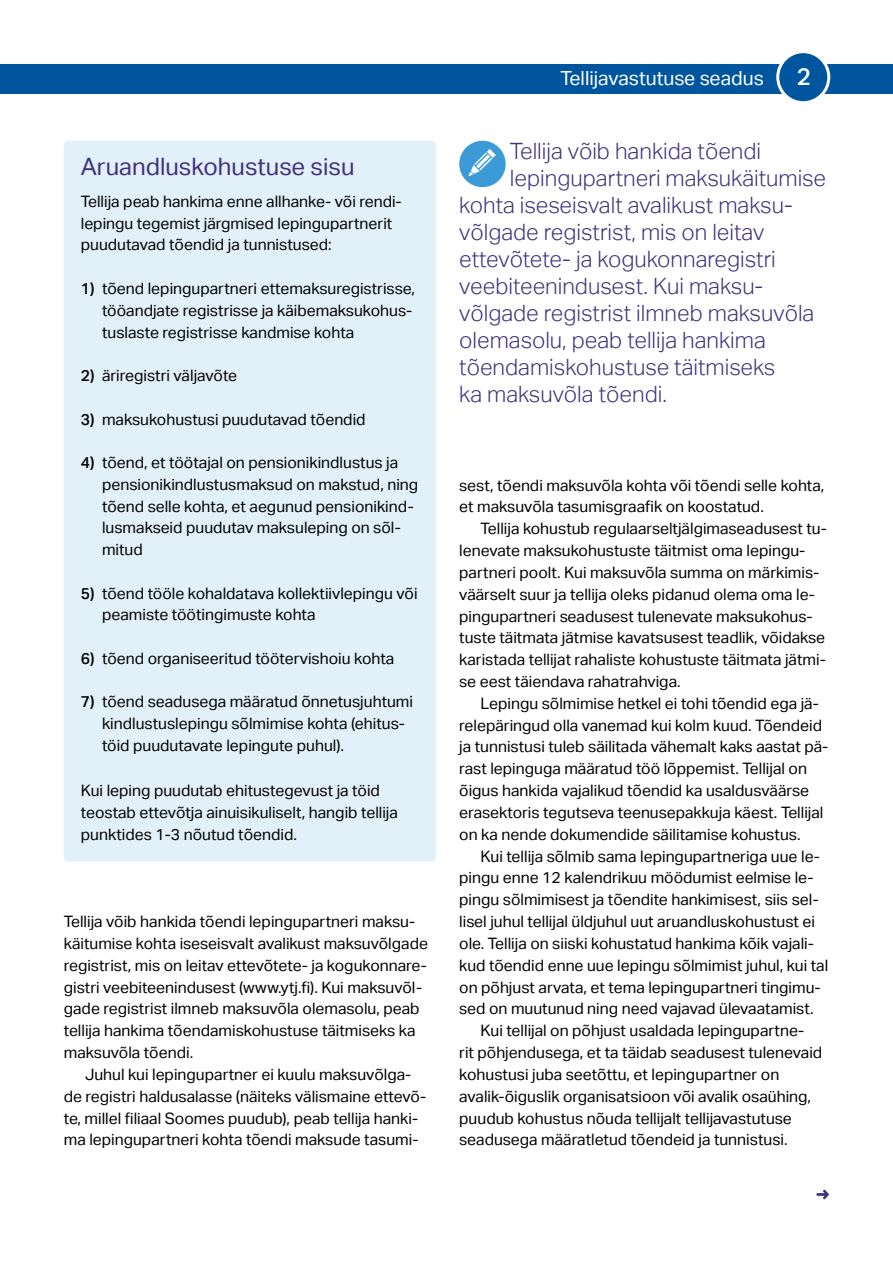
<style>
.page{position:relative;width:893px;height:1263px;background:#fff}
.page>*{position:absolute;margin:0;border:0;box-sizing:border-box;transform-origin:0 0}
.Väliotsikko{font:24px "Aktiv Grotesk";color:#41317e}
.t1{font:500 24px "Aktiv Grotesk";color:#fff}
.t2{font:300 22.5px "Aktiv Grotesk";color:#41317e}
.t3{font:19.5px "Aktiv Grotesk";color:#fff}
.Leipis{font:15.75px/21.8px "Aktiv Grotesk";color:#000}
.Alkuleipis{font:15.75px/21.8px "Aktiv Grotesk";color:#000}
.s1{font-weight:500}
</style>
<div class="page">
<div style="left:0;top:64px;width:893px;height:29px;background:#00559f"></div>
<div style="left:778px;top:52px;width:51px;height:51px;background:#00559f;border-radius:50%"></div>
<div style="left:776px;top:50px;width:54px;height:54px;border:3px solid #fff;border-radius:50%"></div>
<div style="left:459px;top:141px;width:47px;height:46px;background:#3c9bd6;border-radius:50%"></div>
<div style="left:64px;top:141px;width:372px;height:721px;background:#e2f0f9;border-radius:4px"></div>
<svg style="left:816px;top:1190px;width:13px;height:9px"></svg>
<h3 class="Väliotsikko" style="left:81px;top:153px;width:275px">Aruandluskohustuse sisu</h3>
<p class="Alkuleipis" style="left:81px;top:190px;width:321px">Tellija peab hankima enne allhanke- või rendi&shy;lepingu tegemist järgmised lepingupartnerit puudutavad tõendid ja tunnistused:</p>
<p class="Leipis" style="left:102px;top:278px;width:314px;text-indent:-21px"><span class="s1">1)</span> tõend lepingupartneri ettemaksuregistrisse, tööandjate registrisse ja käibemaksukohus&shy;tuslaste registrisse kandmise kohta</p>
<p class="Leipis" style="left:81px;top:365px;width:158px"><span class="s1">2)</span> äriregistri väljavõte</p>
<p class="Leipis" style="left:81px;top:408px;width:286px"><span class="s1">3)</span> maksukohustusi puudutavad tõendid</p>
<p class="Leipis" style="left:102px;top:452px;width:318px;text-indent:-21px"><span class="s1">4)</span> tõend, et töötajal on pensionikindlustus ja pensionikindlustusmaksud on makstud, ning tõend selle kohta, et aegunud pensionikind&shy;lusmakseid puudutav maksuleping on sõl&shy;mitud</p>
<p class="Leipis" style="left:102px;top:582px;width:317px;text-indent:-21px"><span class="s1">5)</span> tõend tööle kohaldatava kollektiivlepingu või peamiste töötingimuste kohta</p>
<p class="Leipis" style="left:81px;top:647px;width:315px"><span class="s1">6)</span> tõend organiseeritud töötervishoiu kohta</p>
<p class="Leipis" style="left:102px;top:691px;width:312px;text-indent:-21px"><span class="s1">7)</span> tõend seadusega määratud õnnetusjuhtumi kindlustuslepingu sõlmimise kohta (ehitus&shy;töid puudutavate lepingute puhul).</p>
<p class="Alkuleipis" style="left:81px;top:780px;width:319px">Kui leping puudutab ehitustegevust ja töid teostab ettevõtja ainuisikuliselt, hangib tellija punktides 1-3 nõutud tõendid.</p>
<p class="Alkuleipis" style="left:64px;top:911px;width:366px">Tellija võib hankida tõendi lepingupartneri maksu&shy;käitumise kohta iseseisvalt avalikust maksuvõlgade registrist, mis on leitav ettevõtete- ja kogukonnare&shy;gistri veebiteenindusest (www.ytj.fi). Kui maksuvõl&shy;gade registrist ilmneb maksuvõla olemasolu, peab tellija hankima tõendamiskohustuse täitmiseks ka maksuvõla tõendi.</p>
<p class="Leipis" style="left:64px;top:1063px;width:364px;text-align:center">Juhul kui lepingupartner ei kuulu maksuvõlga-<br>de registri haldusalasse (näiteks välismaine ettevõ&shy;te, millel filiaal Soomes puudub), peab tellija hanki&shy;ma lepingupartneri kohta tõendi maksude tasumi-</p>
<p class="t3" style="left:560px;top:67px;width:205px">Tellijavastutuse seadus</p>
<h1 class="t1" style="left:797px;top:63px;width:16px">2</h1>
<h2 class="t2" style="left:510px;top:138px;width:253px">Tellija võib hankida tõendi</h2>
<h2 class="t2" style="left:510px;top:165px;width:318px">lepingupartneri maksukäitumise</h2>
<h2 class="t2" style="left:459px;top:192px;width:333px">kohta iseseisvalt avalikust maksu-</h2>
<h2 class="t2" style="left:459px;top:219px;width:307px">võlgade registrist, mis on leitav</h2>
<h2 class="t2" style="left:459px;top:246px;width:318px">ettevõtete- ja kogukonnaregistri</h2>
<h2 class="t2" style="left:459px;top:273px;width:303px">veebiteenindusest. Kui maksu-</h2>
<h2 class="t2" style="left:459px;top:300px;width:357px">võlgade registrist ilmneb maksuvõla</h2>
<h2 class="t2" style="left:459px;top:327px;width:308px">olemasolu, peab tellija hankima</h2>
<h2 class="t2" style="left:459px;top:354px;width:318px">tõendamiskohustuse täitmiseks</h2>
<h2 class="t2" style="left:459px;top:381px;width:209px">ka maksuvõla tõendi.</h2>
<p class="Leipis" style="left:459px;top:474px;width:367px">sest, tõendi maksuvõla kohta või tõendi selle kohta, et maksuvõla tasumisgraafik on koostatud.</p>
<p class="Leipis" style="left:459px;top:518px;width:369px;text-indent:21px">Tellija kohustub regulaarseltjälgimaseadusest tu&shy;lenevate maksukohustuste täitmist oma lepingu&shy;partneri poolt. Kui maksuvõla summa on märkimis&shy;väärselt suur ja tellija oleks pidanud olema oma le&shy;pingupartneri seadusest tulenevate maksukohus&shy;tuste täitmata jätmise kavatsusest teadlik, võidakse karistada tellijat rahaliste kohustuste täitmata jätmi&shy;se eest täiendava rahatrahviga.</p>
<p class="Leipis" style="left:459px;top:692px;width:371px;text-indent:21px">Lepingu sõlmimise hetkel ei tohi tõendid ega jä&shy;relepäringud olla vanemad kui kolm kuud. Tõendeid ja tunnistusi tuleb säilitada vähemalt kaks aastat pä&shy;rast lepinguga määratud töö lõppemist. Tellijal on õigus hankida vajalikud tõendid ka usaldusväärse erasektoris tegutseva teenusepakkuja käest. Tellijal on ka nende dokumendide säilitamise kohustus.</p>
<p class="Leipis" style="left:459px;top:845px;width:370px;text-indent:21px">Kui tellija sõlmib sama lepingupartneriga uue le&shy;pingu enne 12 kalendrikuu möödumist eelmise le&shy;pingu sõlmimisest ja tõendite hankimisest, siis sel&shy;lisel juhul tellijal üldjuhul uut aruandluskohustust ei ole. Tellija on siiski kohustatud hankima kõik vajali&shy;kud tõendid enne uue lepingu sõlmimist juhul, kui tal on põhjust arvata, et tema lepingupartneri tingimu&shy;sed on muutunud ning need vajavad ülevaatamist.</p>
<p class="Leipis" style="left:459px;top:1020px;width:365px;text-indent:21px">Kui tellijal on põhjust usaldada lepingupartne&shy;rit põhjendusega, et ta täidab seadusest tulenevaid kohustusi juba seetõttu, et lepingupartner on avalik-õiguslik organisatsioon või avalik osaühing, puudub kohustus nõuda tellijalt tellijavastutuse seadusega määratletud tõendeid ja tunnistusi.</p>
</div>
